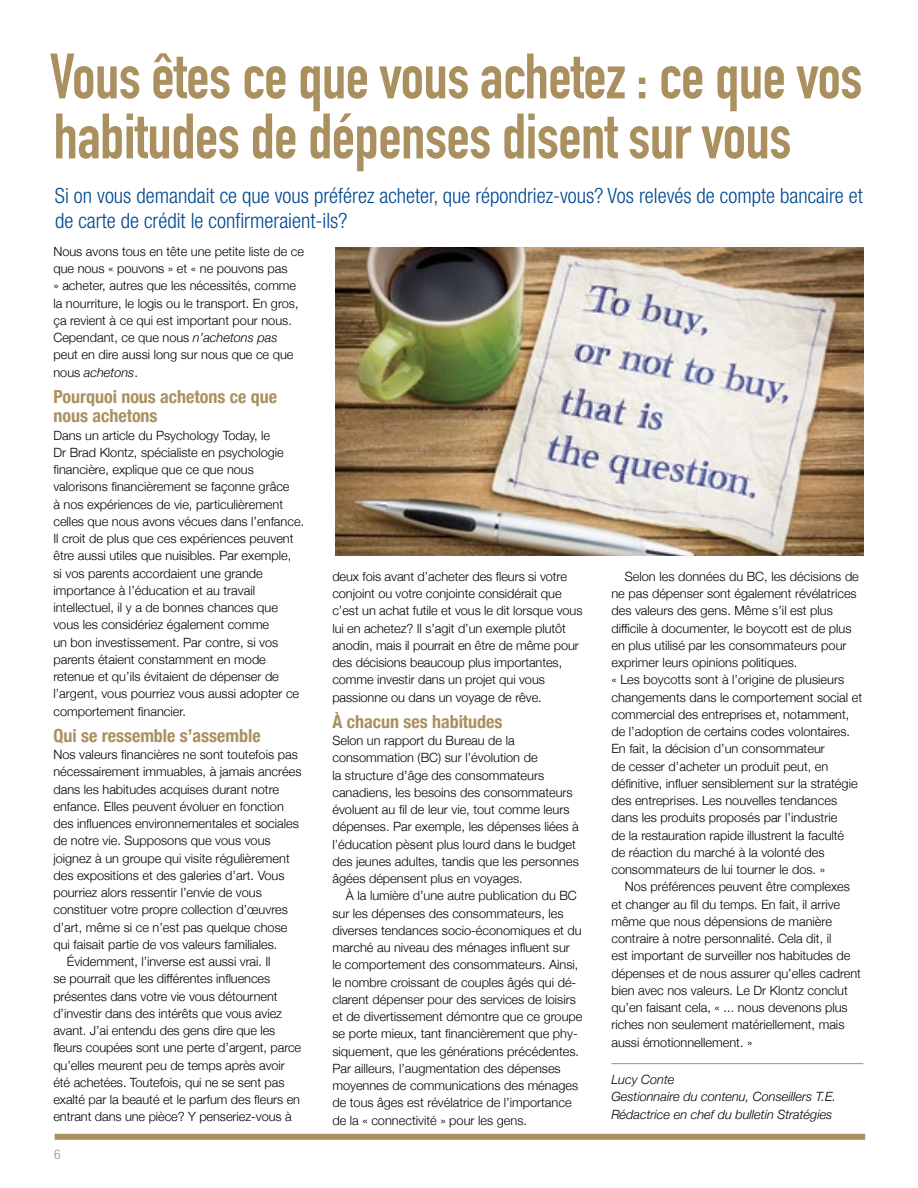
<style>
.page{position:relative;width:918px;height:1188px;background:#fff}
.page>*{position:absolute;margin:0;border:0;box-sizing:border-box;transform-origin:0 0}
.t1{font:63px/60px "DIN Engschrift";letter-spacing:-.01em;color:#aa905f}
.t2{font:300 condensed 21px/25.5px "Helvetica Neue";color:#004990}
.t3{font:700 condensed 18px/19.5px "Helvetica Neue";color:#aa905f}
.t4{font:300 condensed 13.5px "Helvetica Neue";color:#939598}
.t5{font:300 12.75px/17.2px "Helvetica Neue";color:#000}
.t6{font:italic 300 12.75px/17.2px "Helvetica Neue";color:#000}
.s1{font-style:italic}
</style>
<div class="page">
<div style="left:55px;top:1134px;width:810px;height:6px;background:#aa905f"></div>
<hr style="left:611px;top:1063px;width:252px;height:1px;background:#aa905f">
<img style="left:336px;top:247px;width:528px;height:308px">
<h1 class="t1" style="left:49px;top:46px;width:814px">Vous êtes ce que vous achetez : ce que vos habitudes de dépenses disent sur vous</h1>
<h2 class="t2" style="left:55px;top:182px;width:809px">Si on vous demandait ce que vous préférez acheter, que répondriez-vous? Vos relevés de compte bancaire et de carte de crédit le confirmeraient-ils?</h2>
<p class="t5" style="left:53px;top:242px;width:252px">Nous avons tous en tête une petite liste de ce que nous « pouvons » et « ne pouvons pas<br>» acheter, autres que les nécessités, comme la nourriture, le logis ou le transport. En gros, ça revient à ce qui est important pour nous.<br>Cependant, ce que nous <span class="s1">n’achetons pas </span>peut en dire aussi long sur nous que ce que nous <span class="s1">achetons</span>.</p>
<h3 class="t3" style="left:53px;top:385px;width:225px">Pourquoi nous achetons ce que nous achetons</h3>
<p class="t5" style="left:53px;top:425px;width:252px">Dans un article du Psychology Today, le<br>Dr Brad Klontz, spécialiste en psychologie financière, explique que ce que nous valorisons financièrement se façonne grâce<br>à nos expériences de vie, particulièrement celles que nous avons vécues dans l’enfance.<br>Il croit de plus que ces expériences peuvent être aussi utiles que nuisibles. Par exemple,<br>si vos parents accordaient une grande importance à l’éducation et au travail intellectuel, il y a de bonnes chances que vous les considériez également comme<br>un bon investissement. Par contre, si vos parents étaient constamment en mode retenue et qu’ils évitaient de dépenser de l’argent, vous pourriez vous aussi adopter ce comportement financier.</p>
<h3 class="t3" style="left:53px;top:724px;width:209px">Qui se ressemble s’assemble</h3>
<p class="t5" style="left:53px;top:745px;width:246px">Nos valeurs financières ne sont toutefois pas</p>
<p class="t5" style="left:53px;top:762px;width:250px">nécessairement immuables, à jamais ancrées</p>
<p class="t5" style="left:53px;top:779px;width:227px">dans les habitudes acquises durant notre</p>
<p class="t5" style="left:53px;top:797px;width:232px">enfance. Elles peuvent évoluer en fonction</p>
<p class="t5" style="left:53px;top:814px;width:247px">des influences environnementales et sociales</p>
<p class="t5" style="left:53px;top:831px;width:219px">de notre vie. Supposons que vous vous</p>
<p class="t5" style="left:53px;top:848px;width:238px">joignez à un groupe qui visite régulièrement</p>
<p class="t5" style="left:53px;top:866px;width:233px">des expositions et des galeries d’art. Vous</p>
<p class="t5" style="left:53px;top:883px;width:210px">pourriez alors ressentir l’envie de vous</p>
<p class="t5" style="left:53px;top:900px;width:236px">constituer votre propre collection d’œuvres</p>
<p class="t5" style="left:53px;top:917px;width:236px">d’art, même si ce n’est pas quelque chose</p>
<p class="t5" style="left:53px;top:935px;width:226px">qui faisait partie de vos valeurs familiales.</p>
<p class="t5" style="left:67px;top:952px;width:205px">Évidemment, l’inverse est aussi vrai. Il</p>
<p class="t5" style="left:53px;top:969px;width:218px">se pourrait que les différentes influences</p>
<p class="t5" style="left:53px;top:986px;width:226px">présentes dans votre vie vous détournent</p>
<p class="t5" style="left:53px;top:1004px;width:230px">d’investir dans des intérêts que vous aviez</p>
<p class="t5" style="left:53px;top:1021px;width:224px">avant. J’ai entendu des gens dire que les</p>
<p class="t5" style="left:53px;top:1038px;width:249px">fleurs coupées sont une perte d’argent, parce</p>
<p class="t5" style="left:53px;top:1055px;width:233px">qu’elles meurent peu de temps après avoir</p>
<p class="t5" style="left:53px;top:1073px;width:233px">été achetées. Toutefois, qui ne se sent pas</p>
<p class="t5" style="left:53px;top:1090px;width:248px">exalté par la beauté et le parfum des fleurs en</p>
<p class="t5" style="left:53px;top:1107px;width:240px">entrant dans une pièce? Y penseriez-vous à</p>
<p class="t4" style="left:54px;top:1147px;width:8px">6</p>
<p class="t5" style="left:332px;top:567px;width:252px">deux fois avant d’acheter des fleurs si votre conjoint ou votre conjointe considérait que c’est un achat futile et vous le dit lorsque vous lui en achetez? Il s’agit d’un exemple plutôt anodin, mais il pourrait en être de même pour des décisions beaucoup plus importantes, comme investir dans un projet qui vous passionne ou dans un voyage de rêve.</p>
<h3 class="t3" style="left:332px;top:711px;width:172px">À chacun ses habitudes</h3>
<p class="t5" style="left:332px;top:731px;width:248px">Selon un rapport du Bureau de la consommation (BC) sur l’évolution de<br>la structure d’âge des consommateurs canadiens, les besoins des consommateurs évoluent au fil de leur vie, tout comme leurs dépenses. Par exemple, les dépenses liées à l’éducation pèsent plus lourd dans le budget des jeunes adultes, tandis que les personnes âgées dépensent plus en voyages.</p>
<p class="t5" style="left:332px;top:886px;width:252px;text-indent:14px">À la lumière d’une autre publication du BC sur les dépenses des consommateurs, les diverses tendances socio-économiques et du marché au niveau des ménages influent sur<br>le comportement des consommateurs. Ainsi, le nombre croissant de couples âgés qui dé&shy;clarent dépenser pour des services de loisirs et de divertissement démontre que ce groupe se porte mieux, tant financièrement que phy&shy;siquement, que les générations précédentes.<br>Par ailleurs, l’augmentation des dépenses moyennes de communications des ménages de tous âges est révélatrice de l’importance de la « connectivité » pour les gens.</p>
<p class="t5" style="left:611px;top:567px;width:252px;text-indent:14px">Selon les données du BC, les décisions de ne pas dépenser sont également révélatrices des valeurs des gens. Même s’il est plus difficile à documenter, le boycott est de plus en plus utilisé par les consommateurs pour exprimer leurs opinions politiques.<br>« Les boycotts sont à l’origine de plusieurs changements dans le comportement social et commercial des entreprises et, notamment, de l’adoption de certains codes volontaires.<br>En fait, la décision d’un consommateur<br>de cesser d’acheter un produit peut, en définitive, influer sensiblement sur la stratégie des entreprises. Les nouvelles tendances dans les produits proposés par l’industrie<br>de la restauration rapide illustrent la faculté<br>de réaction du marché à la volonté des consommateurs de lui tourner le dos. »</p>
<p class="t5" style="left:611px;top:877px;width:251px;text-indent:14px">Nos préférences peuvent être complexes et changer au fil du temps. En fait, il arrive même que nous dépensions de manière contraire à notre personnalité. Cela dit, il<br>est important de surveiller nos habitudes de dépenses et de nous assurer qu’elles cadrent bien avec nos valeurs. Le Dr Klontz conclut qu’en faisant cela, « ... nous devenons plus riches non seulement matériellement, mais aussi émotionnellement. »</p>
<p class="t6" style="left:611px;top:1070px;width:226px">Lucy Conte<br>Gestionnaire du contenu, Conseillers T.E.<br>Rédactrice en chef du bulletin Stratégies</p>
</div>
